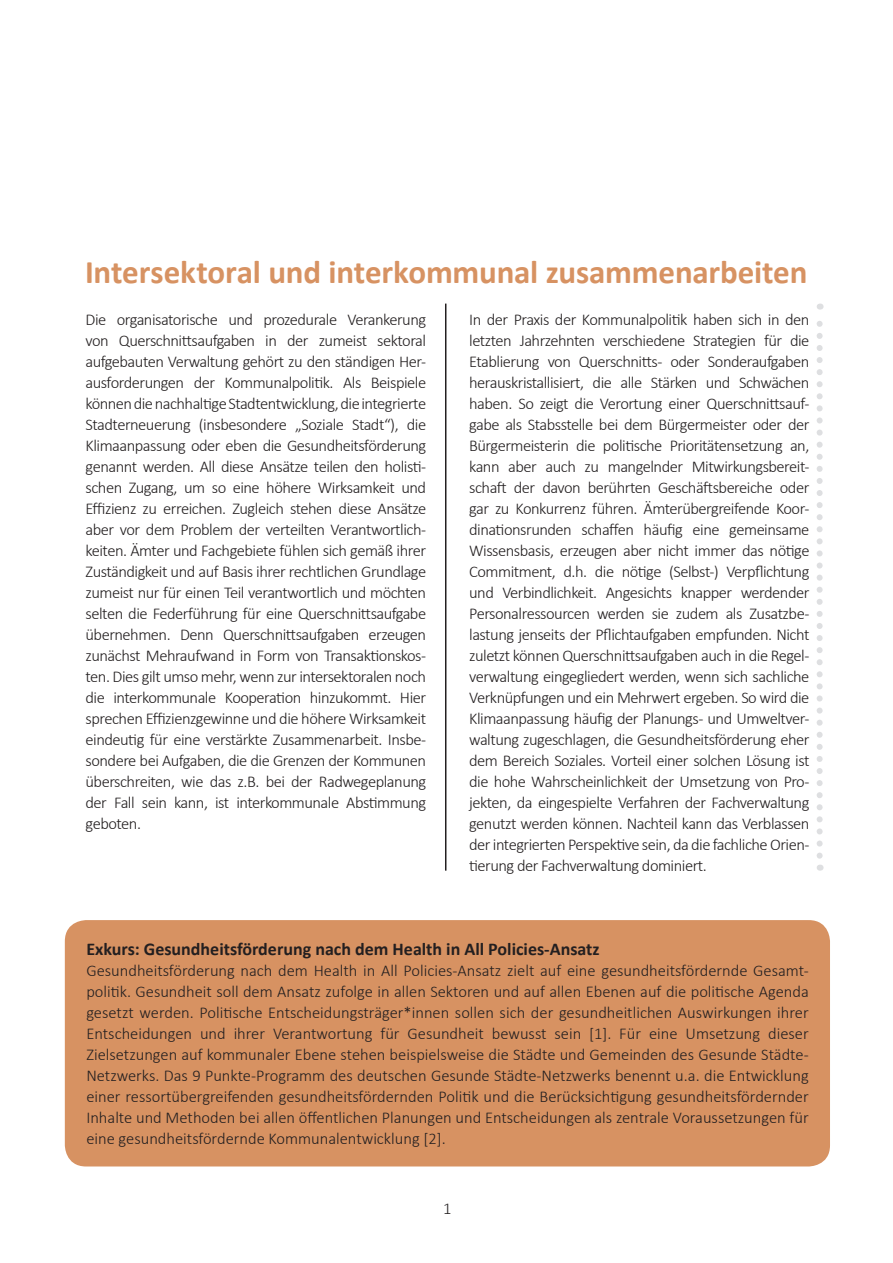
<style>
.page{position:relative;width:893px;height:1263px;background:#fff}
.page>*{position:absolute;margin:0;border:0;box-sizing:border-box;transform-origin:0 0}
.t1{font:700 33px "Calibri";letter-spacing:-.005em;color:#d79262}
.t2{font:700 18px "Calibri";color:#231f20}
.t3{font:300 16.5px/21px "Calibri";letter-spacing:-.03em;color:#231f20;text-align:justify}
</style>
<div class="page">
<svg style="left:817px;top:304px;width:6px;height:552px"></svg>
<hr style="left:445px;top:304px;width:1px;height:567px;background:#231f20">
<div style="left:65px;top:920px;width:765px;height:246px;background:#d79262;border-radius:21px"></div>
<h1 class="t1" style="left:85px;top:248px;width:724px">Intersektoral und interkommunal zusammenarbeiten</h1>
<p class="t3" style="left:86px;top:308px;width:342px">Die organisatorische und prozedurale Verankerung von Querschnittsaufgaben in der zumeist sektoral aufgebauten Verwaltung gehört zu den ständigen Her&shy;ausforderungen der Kommunalpolitik. Als Beispiele können die nachhaltige Stadtentwicklung, die integrierte Stadterneuerung (insbesondere „Soziale Stadt“), die Klimaanpassung oder eben die Gesundheitsförderung genannt werden. All diese Ansätze teilen den holisti&shy;schen Zugang, um so eine höhere Wirksamkeit und Effizienz zu erreichen. Zugleich stehen diese Ansätze aber vor dem Problem der verteilten Verantwortlich&shy;keiten. Ämter und Fachgebiete fühlen sich gemäß ihrer Zuständigkeit und auf Basis ihrer rechtlichen Grundlage zumeist nur für einen Teil verantwortlich und möchten selten die Federführung für eine Querschnittsaufgabe übernehmen. Denn Querschnittsaufgaben erzeugen zunächst Mehraufwand in Form von Transaktionskos&shy;ten. Dies gilt umso mehr, wenn zur intersektoralen noch die interkommunale Kooperation hinzukommt. Hier sprechen Effizienzgewinne und die höhere Wirksamkeit eindeutig für eine verstärkte Zusammenarbeit. Insbe&shy;sondere bei Aufgaben, die die Grenzen der Kommunen überschreiten, wie das z.B. bei der Radwegeplanung der Fall sein kann, ist interkommunale Abstimmung geboten.</p>
<p class="t3" style="left:469px;top:309px;width:342px">In der Praxis der Kommunalpolitik haben sich in den letzten Jahrzehnten verschiedene Strategien für die Etablierung von Querschnitts- oder Sonderaufgaben herauskristallisiert, die alle Stärken und Schwächen haben. So zeigt die Verortung einer Querschnittsauf&shy;gabe als Stabsstelle bei dem Bürgermeister oder der Bürgermeisterin die politische Prioritätensetzung an, kann aber auch zu mangelnder Mitwirkungsbereit&shy;schaft der davon berührten Geschäftsbereiche oder gar zu Konkurrenz führen. Ämterübergreifende Koor&shy;dinationsrunden schaffen häufig eine gemeinsame Wissensbasis, erzeugen aber nicht immer das nötige Commitment, d.h. die nötige (Selbst-) Verpflichtung und Verbindlichkeit. Angesichts knapper werdender Personalressourcen werden sie zudem als Zusatzbe&shy;lastung jenseits der Pflichtaufgaben empfunden. Nicht zuletzt können Querschnittsaufgaben auch in die Regel&shy;verwaltung eingegliedert werden, wenn sich sachliche Verknüpfungen und ein Mehrwert ergeben. So wird die Klimaanpassung häufig der Planungs- und Umweltver&shy;waltung zugeschlagen, die Gesundheitsförderung eher dem Bereich Soziales. Vorteil einer solchen Lösung ist die hohe Wahrscheinlichkeit der Umsetzung von Pro&shy;jekten, da eingespielte Verfahren der Fachverwaltung genutzt werden können. Nachteil kann das Verblassen der integrierten Perspektive sein, da die fachliche Orien&shy;tierung der Fachverwaltung dominiert.</p>
<p class="t2" style="left:86px;top:936px;width:515px">Exkurs: Gesundheitsförderung nach dem Health in All Policies-Ansatz</p>
<p class="t3" style="left:86px;top:959px;width:724px">Gesundheitsförderung nach dem Health in All Policies-Ansatz zielt auf eine gesundheitsfördernde Gesamt&shy;politik. Gesundheit soll dem Ansatz zufolge in allen Sektoren und auf allen Ebenen auf die politische Agenda gesetzt werden. Politische Entscheidungsträger*innen sollen sich der gesundheitlichen Auswirkungen ihrer Entscheidungen und ihrer Verantwortung für Gesundheit bewusst sein [1]. Für eine Umsetzung dieser Zielsetzungen auf kommunaler Ebene stehen beispielsweise die Städte und Gemeinden des Gesunde Städte-Netzwerks. Das 9 Punkte-Programm des deutschen Gesunde Städte-Netzwerks benennt u.a. die Entwicklung einer ressortübergreifenden gesundheitsfördernden Politik und die Berücksichtigung gesundheitsfördernder Inhalte und Methoden bei allen öffentlichen Planungen und Entscheidungen als zentrale Voraussetzungen für eine gesundheitsfördernde Kommunalentwicklung [2].</p>
<p class="t3" style="left:443px;top:1197px;width:10px">1</p>
</div>
